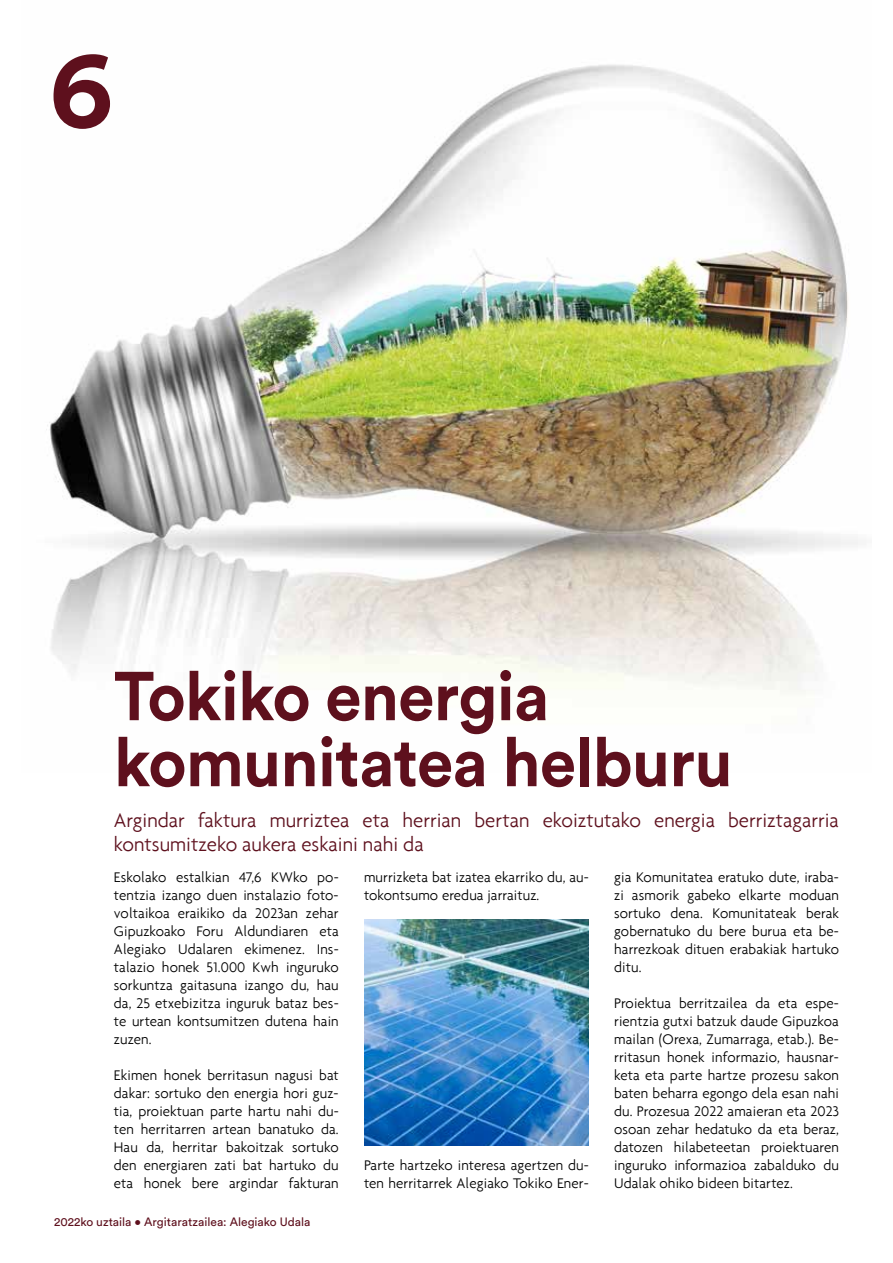
<style>
.page{position:relative;width:893px;height:1263px;background:#fff}
.page>*{position:absolute;margin:0;border:0;box-sizing:border-box;transform-origin:0 0}
.t1{font:700 109.95px "Circular Std";color:#5e101d}
.t2{font:700 68.25px/66px "Circular Std";letter-spacing:-.01em;color:#5e101d;scale:.96 1}
.t3{font:300 21px/24px "Agenda";color:#5e101d}
.t4{font:300 15px/18px "Agenda";letter-spacing:.005em;color:#000;text-align:justify}
.t5{font:12px "Circular Std";color:#5e101d}
</style>
<div class="page">
<img style="left:46px;top:64px;width:812px;height:630px">
<img style="left:364px;top:920px;width:225px;height:225px">
<h1 class="t1" style="left:49px;top:18px;width:66px">6</h1>
<h2 class="t2" style="left:114px;top:662px;width:646px">Tokiko energia komunitatea helburu</h2>
<h3 class="t3" style="left:114px;top:807px;width:726px">Argindar faktura murriztea eta herrian bertan ekoiztutako energia berriztagarria kontsumitzeko aukera eskaini nahi da</h3>
<p class="t4" style="left:114px;top:868px;width:226px">Eskolako estalkian 47,6 KWko po&shy;tentzia izango duen instalazio foto&shy;voltaikoa eraikiko da 2023an zehar Gipuzkoako Foru Aldundiaren eta Alegiako Udalaren ekimenez. Ins&shy;talazio honek 51.000 Kwh inguruko sorkuntza gaitasuna izango du, hau da, 25 etxebizitza inguruk bataz bes&shy;te urtean kontsumitzen dutena hain zuzen.</p>
<p class="t4" style="left:114px;top:1066px;width:226px">Ekimen honek berritasun nagusi bat dakar: sortuko den energia hori guz&shy;tia, proiektuan parte hartu nahi du&shy;ten herritarren artean banatuko da.<br>Hau da, herritar bakoitzak sortuko den energiaren zati bat hartuko du eta honek bere argindar fakturan</p>
<p class="t5" style="left:54px;top:1214px;width:258px">2022ko uztaila • Argitaratzailea: Alegiako Udala</p>
<p class="t4" style="left:364px;top:868px;width:226px">murrizketa bat izatea ekarriko du, au&shy;tokontsumo eredua jarraituz.</p>
<p class="t4" style="left:364px;top:1156px;width:226px">Parte hartzeko interesa agertzen du&shy;ten herritarrek Alegiako Tokiko Ener-</p>
<p class="t4" style="left:614px;top:868px;width:226px">gia Komunitatea eratuko dute, iraba&shy;zi asmorik gabeko elkarte moduan sortuko dena. Komunitateak berak gobernatuko du bere burua eta be&shy;harrezkoak dituen erabakiak hartuko ditu.</p>
<p class="t4" style="left:614px;top:994px;width:226px">Proiektua berritzailea da eta espe&shy;rientzia gutxi batzuk daude Gipuzkoa mailan (Orexa, Zumarraga, etab.). Be&shy;rritasun honek informazio, hausnar&shy;keta eta parte hartze prozesu sakon baten beharra egongo dela esan nahi du. Prozesua 2022 amaieran eta 2023 osoan zehar hedatuko da eta beraz, datozen hilabeteetan proiektuaren inguruko informazioa zabalduko du Udalak ohiko bideen bitartez.</p>
</div>
